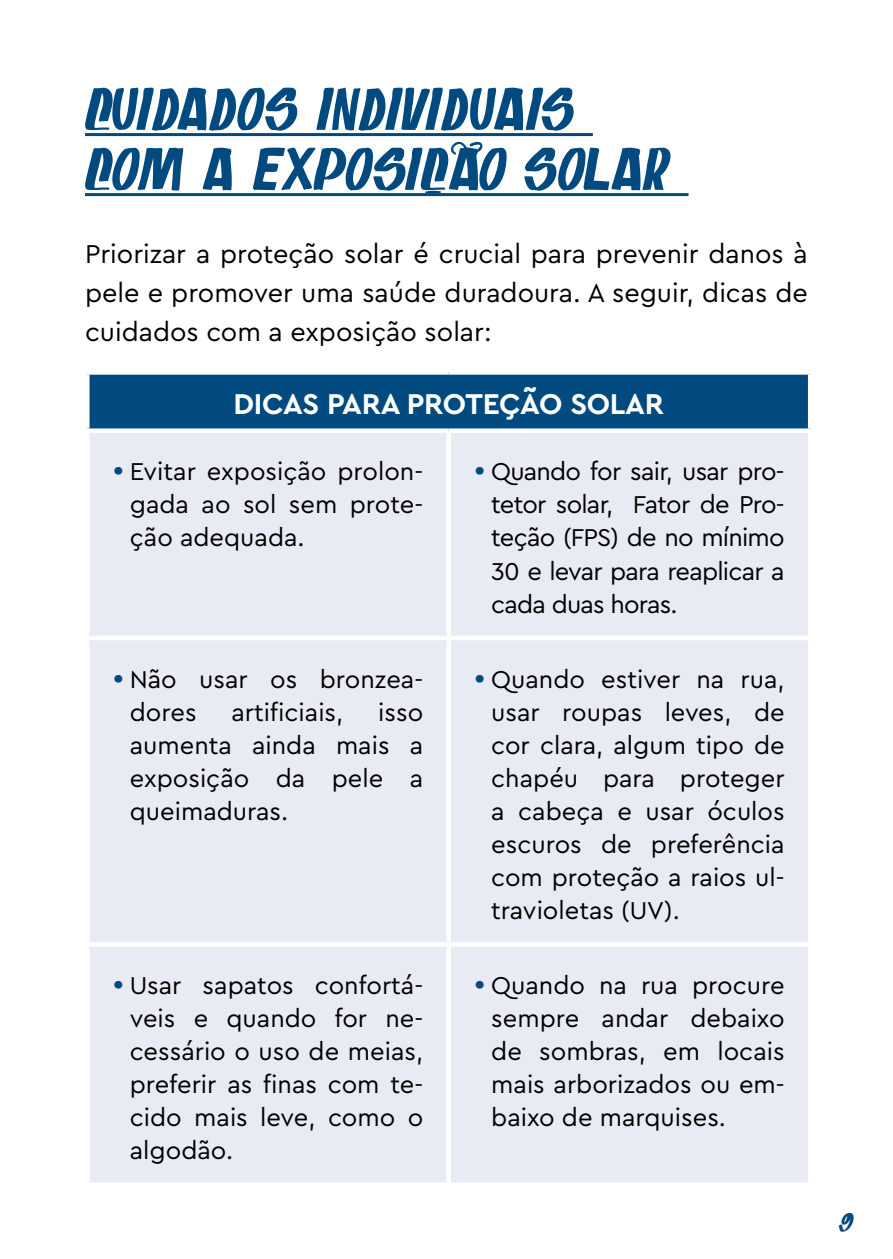
<style>
.page{position:relative;width:893px;height:1259px;background:#fff}
.page>*{position:absolute;margin:0;border:0;box-sizing:border-box;transform-origin:0 0}
.t1{font:60px/60px "Ofertado Dia";letter-spacing:-.005em;color:#004a80}
.t2{font:700 30px "Cera Pro";letter-spacing:-.01em;color:#fff}
.t3{font:27px/39px "Cera Pro";color:#000;text-align:justify}
.t4{font:27px "Ofertado Dia";color:#004a80}
.t5{font:25.5px/33px "Cera Pro";color:#000;text-align:justify}
.s1{font-size:30px;color:#004a80}
</style>
<div class="page">
<hr style="left:85px;top:133px;width:508px;height:3px;background:#004a80">
<hr style="left:85px;top:193px;width:603px;height:3px;background:#004a80">
<div style="left:87px;top:372px;width:723px;height:59px;background:#004a80"></div>
<div style="left:90px;top:433px;width:718px;height:749px;background:#e8ebf3"></div>
<div style="left:85px;top:370px;width:364px;height:5px;background:#fff"></div>
<div style="left:85px;top:375px;width:5px;height:53px;background:#fff"></div>
<div style="left:449px;top:370px;width:363px;height:5px;background:#fff"></div>
<hr style="left:808px;top:375px;width:4px;height:53px;background:#fff">
<div style="left:85px;top:428px;width:364px;height:5px;background:#fff"></div>
<div style="left:449px;top:428px;width:363px;height:5px;background:#fff"></div>
<div style="left:446px;top:433px;width:5px;height:203px;background:#fff"></div>
<hr style="left:85px;top:636px;width:364px;height:4px;background:#fff">
<hr style="left:449px;top:636px;width:363px;height:4px;background:#fff">
<div style="left:446px;top:640px;width:5px;height:302px;background:#fff"></div>
<hr style="left:85px;top:942px;width:364px;height:4px;background:#fff">
<hr style="left:449px;top:942px;width:363px;height:4px;background:#fff">
<div style="left:446px;top:946px;width:5px;height:236px;background:#fff"></div>
<h1 class="t1" style="left:85px;top:77px;width:586px">CUIDADOS INDIVIDUAIS<br>COM A EXPOSIÇÃO SOLAR</h1>
<p class="t3" style="left:85px;top:233px;width:724px">Priorizar a proteção solar é crucial para prevenir danos à pele e promover uma saúde duradoura. A seguir, dicas de cuidados com a exposição solar:</p>
<p class="t2" style="left:233px;top:384px;width:432px">DICAS PARA PROTEÇÃO SOLAR</p>
<p class="t5" style="left:130px;top:454px;width:295px;text-indent:-17px"><span class="s1">•</span> Evitar exposição prolon&shy;gada ao sol sem prote&shy;ção adequada.</p>
<p class="t5" style="left:491px;top:454px;width:295px;text-indent:-17px"><span class="s1">•</span> Quando for sair, usar pro&shy;tetor solar, Fator de Pro&shy;teção (FPS) de no mínimo 30 e levar para reaplicar a cada duas horas.</p>
<p class="t5" style="left:130px;top:661px;width:295px;text-indent:-17px"><span class="s1">•</span> Não usar os bronzea&shy;dores</p>
<p class="t5" style="left:231px;top:694px;width:113px">artificiais,</p>
<p class="t5" style="left:130px;top:694px;width:295px;text-indent:248px">isso aumenta ainda mais a exposição da pele a queimaduras.</p>
<p class="t5" style="left:491px;top:661px;width:295px;text-indent:-17px"><span class="s1">•</span> Quando estiver na rua, usar roupas leves, de cor clara, algum tipo de chapéu para proteger a cabeça e usar óculos escuros de preferência com proteção a raios ul&shy;travioletas (UV).</p>
<p class="t5" style="left:130px;top:968px;width:295px;text-indent:-17px"><span class="s1">•</span> Usar sapatos confortá&shy;veis e quando for ne&shy;cessário o uso de meias, preferir as finas com te&shy;cido mais leve, como o algodão.</p>
<p class="t5" style="left:491px;top:968px;width:295px;text-indent:-17px"><span class="s1">•</span> Quando na rua procure sempre andar debaixo de sombras, em locais mais arborizados ou em&shy;baixo de marquises.</p>
<p class="t4" style="left:838px;top:1206px;width:18px">9</p>
</div>
